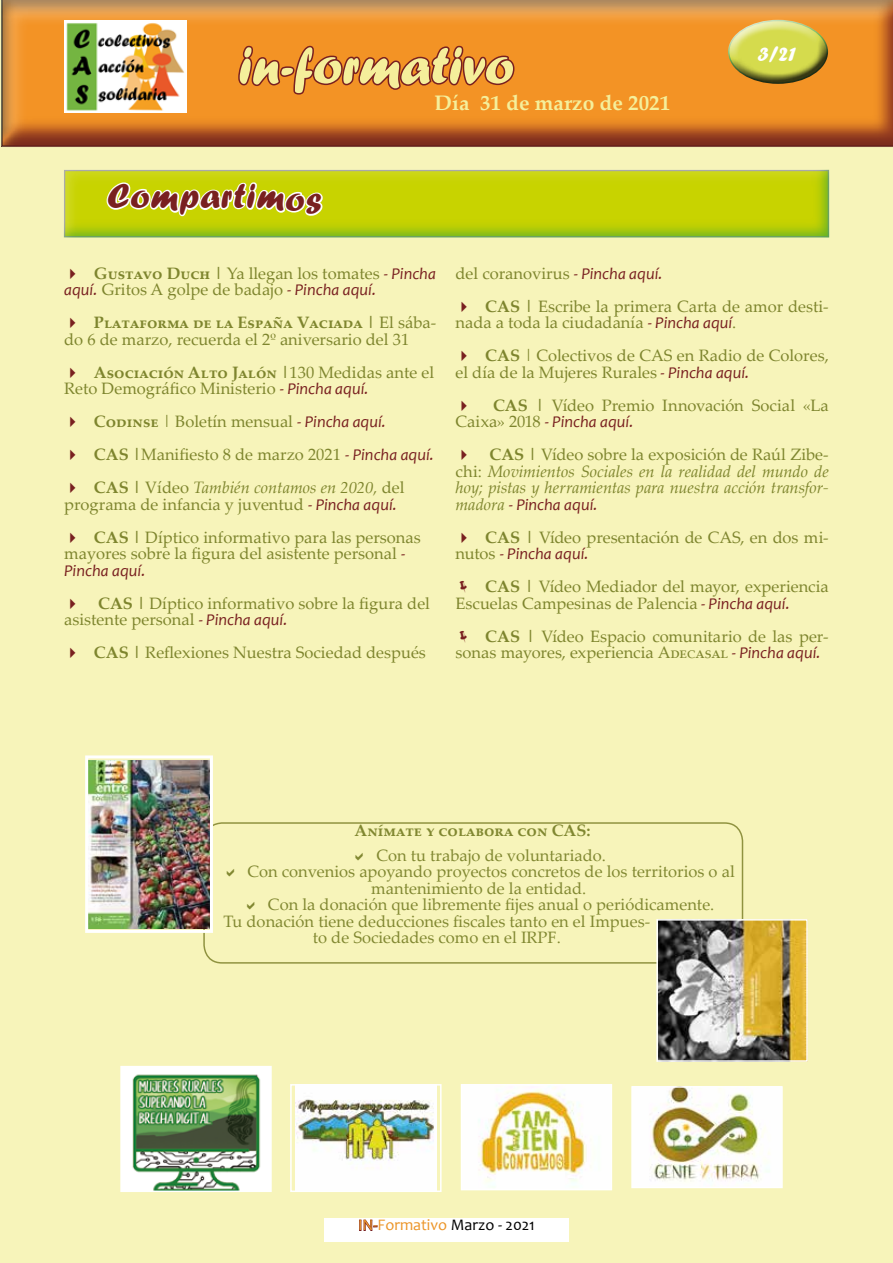
<style>
.page{position:relative;width:893px;height:1263px;background:#fff}
.page>*{position:absolute;margin:0;border:0;box-sizing:border-box;transform-origin:0 0}
.t1{font:54px "Forte";letter-spacing:-.005em;color:#f5ef9b}
.t2{font:36px "Forte";letter-spacing:.025em;color:#792020}
.t3{font:700 21px "Palatino Linotype";color:#f5ef9b}
.t4{font:21px "Forte";color:#fff}
.t5{font:16.5px/16.5px "Palatino Linotype";color:#7e852e}
.t6{font:italic 16.5px/16.5px "Palatino Linotype";letter-spacing:-.005em;color:#7e852e;text-align:justify}
.t7{font:italic 16.5px "Candara";color:#792020}
.t8{font:700 16.5px "Palatino Linotype";color:#7e852e}
.t9{font:16.2px "Candara";color:#ec9528}
.s1{font-weight:700}
.s2{font-family:"Candara";font-style:italic;color:#792020}
.s3{font-style:italic}
.s4{font-family:"Palatino Linotype";font-style:normal;color:#7e852e}
.s5{font-weight:700;font-style:normal}
.s6{font-style:normal}
.s7{font-family:"Palatino Linotype";color:#7e852e}
.s8{color:#000}
</style>
<div class="page">
<div style="left:0;top:0;width:47px;height:1263px;background:#f7f4ba"></div>
<div style="left:48px;top:0;width:845px;height:1263px;background:#f7f4ba"></div>
<div style="left:324px;top:1219px;width:245px;height:23px;background:#fff"></div>
<svg style="left:359px;top:1219px;width:18px;height:12px"></svg>
<img style="left:123px;top:1069px;width:146px;height:120px">
<div style="left:120px;top:1066px;width:152px;height:126px;border:2px solid #fff"></div>
<img style="left:295px;top:1087px;width:141px;height:102px">
<div style="left:290px;top:1084px;width:152px;height:108px;border:2px solid #fff"></div>
<img style="left:464px;top:1087px;width:145px;height:100px">
<div style="left:461px;top:1084px;width:151px;height:106px;border:2px solid #fff"></div>
<img style="left:634px;top:1089px;width:146px;height:96px">
<div style="left:631px;top:1086px;width:152px;height:102px;border:2px solid #fff"></div>
<div style="left:50px;top:165px;width:781px;height:75px;background:#3fa535;opacity:.75"></div>
<div style="left:1px;top:0;width:892px;height:149px;background:#792020;opacity:.75"></div>
<div style="left:725px;top:17px;width:104px;height:44px;background:#fff;opacity:.75"></div>
<div style="left:725px;top:34px;width:104px;height:52px;background:#000;opacity:.75"></div>
<img style="left:64px;top:21px;width:123px;height:92px">
<div style="left:203px;top:822px;width:540px;height:142px;border:2px solid #8d903d;border-radius:18px"></div>
<img style="left:659px;top:922px;width:146px;height:137px">
<div style="left:656px;top:919px;width:152px;height:143px;border:2px solid #fff"></div>
<img style="left:89px;top:760px;width:120px;height:168px">
<div style="left:85px;top:755px;width:128px;height:178px;border:3px solid #fff"></div>
<h1 class="t1" style="left:238px;top:34px;width:277px">in-formativo</h1>
<p class="t3" style="left:435px;top:88px;width:237px">Día 31 de marzo de 2021</p>
<h2 class="t2" style="left:107px;top:175px;width:216px">Compartimos</h2>
<p class="t4" style="left:758px;top:42px;width:40px">3/21</p>
<p class="t5" style="left:64px;top:264px;width:373px;text-indent:30px"><span class="s1">Gustavo Duch |</span> Ya llegan los tomates <span class="s2">- Pincha aquí.</span> Gritos A golpe de badajo <span class="s2">- Pincha aquí.</span></p>
<p class="t5" style="left:64px;top:314px;width:374px;text-indent:30px"><span class="s1">Plataforma de la España Vaciada |</span> El sába&shy;do 6 de marzo, recuerda el 2º aniversario del 31</p>
<p class="t5" style="left:64px;top:363px;width:371px;text-indent:30px"><span class="s1">Asociación Alto Jalón |</span>130 Medidas ante el<br>Reto Demográfico Ministerio <span class="s2">- Pincha aquí.</span></p>
<p class="t5" style="left:94px;top:404px;width:342px;line-height:33px"><span class="s1">Codinse</span> | Boletín mensual <span class="s2">- Pincha aquí.<br></span><span class="s1">CAS |</span>Manifiesto 8 de marzo 2021 <span class="s2">- Pincha aquí.<br></span><span class="s1">CAS |</span> Vídeo <span class="s3">También contamos en 2020,</span> del</p>
<p class="t5" style="left:94px;top:487px;width:328px;line-height:33px;text-indent:-30px">programa de infancia y juventud <span class="s2">- Pincha aquí.<br></span><span class="s1">CAS |</span> Díptico informativo para las personas</p>
<p class="t5" style="left:64px;top:545px;width:342px">mayores sobre la figura del asistente personal <span class="s2">-</span></p>
<p class="t7" style="left:64px;top:560px;width:83px">Pincha aquí.</p>
<p class="t5" style="left:64px;top:594px;width:367px;text-indent:34px"><span class="s1">CAS |</span> Díptico informativo sobre la figura del asistente personal <span class="s2">- Pincha aquí.</span></p>
<p class="t5" style="left:94px;top:644px;width:333px"><span class="s1">CAS |</span> Reflexiones Nuestra Sociedad después</p>
<p class="t5" style="left:485px;top:256px;width:345px;line-height:33px;text-indent:-30px">del coranovirus <span class="s2">- Pincha aquí.<br></span><span class="s1">CAS |</span> Escribe la primera Carta de amor desti-</p>
<p class="t5" style="left:485px;top:305px;width:345px;line-height:33px;text-indent:-30px">nada a toda la ciudadanía <span class="s2">- Pincha aquí</span>.<br><span class="s1">CAS</span> | Colectivos de CAS en Radio de Colores,</p>
<p class="t5" style="left:493px;top:355px;width:337px;line-height:33px;text-indent:-38px">el día de la Mujeres Rurales <span class="s2">- Pincha aquí.<br></span><span class="s1">CAS |</span> Vídeo Premio Innovación Social «La</p>
<p class="t7" style="left:455px;top:411px;width:180px"><span class="s4">Caixa» 2018</span> - Pincha aquí.</p>
<p class="t6" style="left:455px;top:446px;width:375px;text-indent:34px"><span class="s5">CAS |</span> <span class="s6">Vídeo sobre la exposición de Raúl Zibe&shy;chi:</span> Movimientos Sociales en la realidad del mundo de hoy; pistas y herramientas para nuestra acción transfor-</p>
<p class="t7" style="left:455px;top:494px;width:144px"><span class="s7">madora</span> - Pincha aquí.</p>
<p class="t5" style="left:485px;top:528px;width:345px"><span class="s1">CAS |</span> Vídeo presentación de CAS, en dos mi-</p>
<p class="t7" style="left:455px;top:543px;width:135px"><span class="s4">nutos</span> - Pincha aquí.</p>
<p class="t5" style="left:455px;top:578px;width:375px;text-indent:30px"><span class="s1">CAS |</span> Vídeo Mediador del mayor, experiencia<br>Escuelas Campesinas de Palencia <span class="s2">- Pincha aquí.</span></p>
<p class="t5" style="left:455px;top:627px;width:375px;text-indent:30px"><span class="s1">CAS |</span> Vídeo Espacio comunitario de las per&shy;sonas mayores, experiencia Adecasal <span class="s2">- Pincha aquí.</span></p>
<p class="t8" style="left:354px;top:818px;width:238px">Anímate y colabora con CAS:</p>
<p class="t5" style="left:376px;top:846px;width:231px">Con tu trabajo de voluntariado.</p>
<p class="t5" style="left:248px;top:863px;width:489px">Con convenios apoyando proyectos concretos de los territorios o al</p>
<p class="t5" style="left:371px;top:879px;width:217px">mantenimiento de la entidad.</p>
<p class="t5" style="left:268px;top:896px;width:448px">Con la donación que libremente fijes anual o periódicamente.</p>
<p class="t5" style="left:223px;top:912px;width:428px">Tu donación tiene deducciones fiscales tanto en el Impues-</p>
<p class="t5" style="left:313px;top:929px;width:250px">to de Sociedades como en el IRPF.</p>
<p class="t9" style="left:358px;top:1215px;width:178px">IN-Formativo <span class="s8">Marzo - 2021</span></p>
</div>
